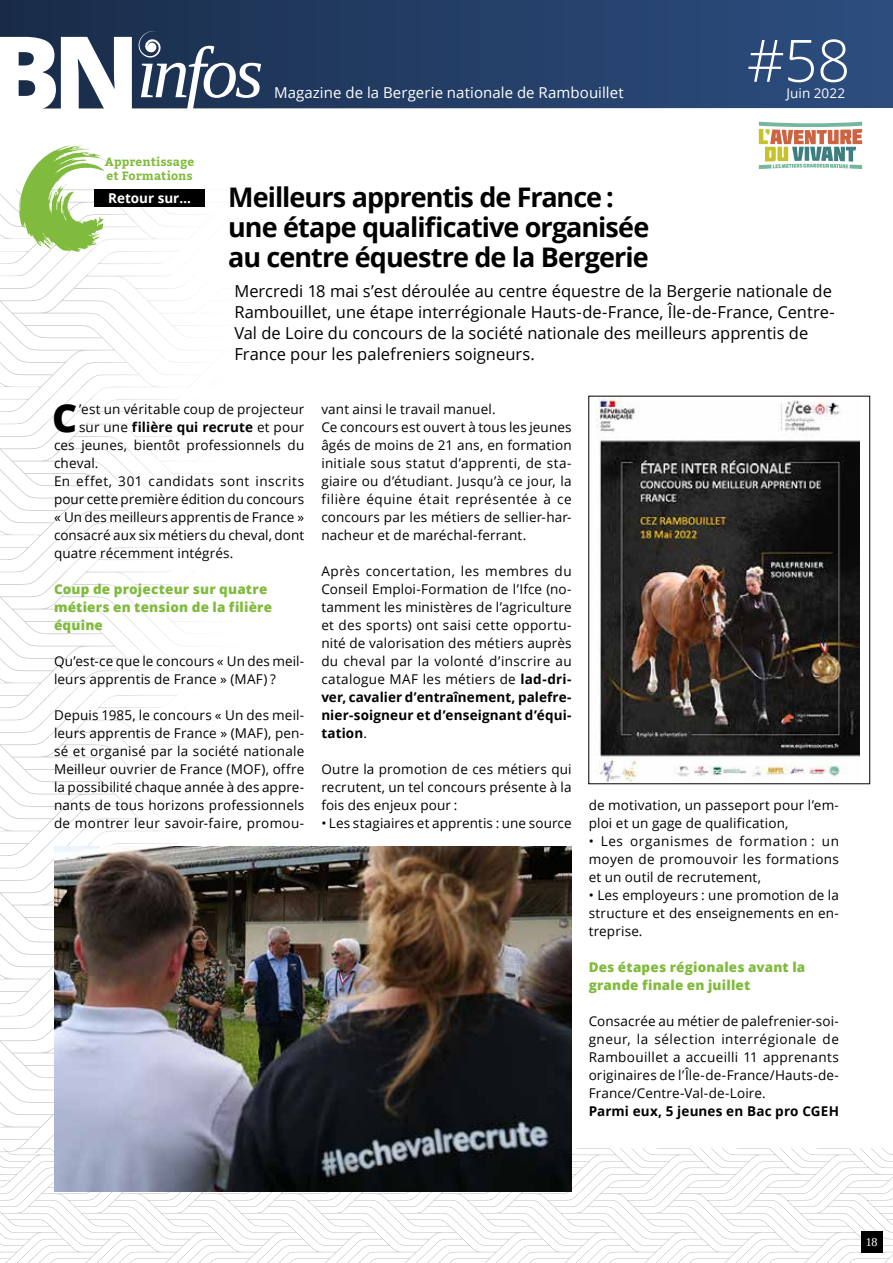
<style>
.page{position:relative;width:893px;height:1263px;background:#fff}
.page>*{position:absolute;margin:0;border:0;box-sizing:border-box;transform-origin:0 0}
.t1{font:800 104.55px "Open Sans";color:#fff}
.t2{font:300 58.5px "Open Sans";color:#fff}
.t3{font:800 38.7px "Open Sans";color:#000}
.t4{font:700 27px/30px "Open Sans";letter-spacing:-.035em;color:#000}
.t5{font:16.5px/21px "Open Sans";color:#000}
.t6{font:15px "Open Sans";letter-spacing:.005em;color:#fff}
.t7{font:13.5px/18px "Open Sans";letter-spacing:.01em;color:#000;text-align:justify}
.t8{font:800 13.5px/18px "Open Sans";letter-spacing:.015em;color:#80bb3d}
.t9{font:700 13.5px "Open Sans";letter-spacing:.01em;color:#000}
.t10{font:13.5px "Open Sans";letter-spacing:.04em;color:#000}
.t11{font:700 13.5px "Open Sans";color:#fff}
.t12{font:13.5px "Open Sans";color:#fff}
.t13{font:700 12px/14.4px "Kadwa";letter-spacing:.01em;color:#80bb3d}
.t14{font:12px "Tinos";color:#fff}
.s1{font-weight:400}
.s2{font-weight:700}
</style>
<div class="page">
<div style="left:0;top:0;width:893px;height:108px;background:linear-gradient(to right,#192c49,#2d4e80)"></div>
<svg style="left:139px;top:31px;width:122px;height:78px"></svg>
<svg style="left:0;top:189px;width:205px;height:444px"></svg>
<svg style="left:0;top:604px;width:16px;height:29px"></svg>
<svg style="left:0;top:633px;width:191px;height:415px"></svg>
<svg style="left:0;top:1048px;width:893px;height:215px"></svg>
<div style="left:94px;top:189px;width:111px;height:17px;background:#000"></div>
<svg style="left:19px;top:145px;width:91px;height:107px"></svg>
<svg style="left:759px;top:122px;width:103px;height:47px"></svg>
<img style="left:54px;top:846px;width:518px;height:345px">
<img style="left:596px;top:398px;width:263px;height:384px">
<h1 class="t1" style="left:-10px;top:-6px;width:151px">BN</h1>
<p class="t6" style="left:274px;top:82px;width:351px">Magazine de la Bergerie nationale de Rambouillet</p>
<h2 class="t2" style="left:747px;top:20px;width:105px">#58</h2>
<p class="t12" style="left:786px;top:84px;width:60px">Juin 2022</p>
<p class="t13" style="left:105px;top:154px;width:91px">Apprentissage et Formations</p>
<p class="t11" style="left:108px;top:189px;width:84px">Retour sur…</p>
<h3 class="t4" style="left:228px;top:181px;width:423px">Meilleurs apprentis de France : une étape qualificative organisée au centre équestre de la Bergerie</h3>
<p class="t5" style="left:234px;top:280px;width:602px">Mercredi 18 mai s’est déroulée au centre équestre de la Bergerie nationale de Rambouillet, une étape interrégionale Hauts-de-France, Île-de-France, Centre-Val de Loire du concours de la société nationale des meilleurs apprentis de France pour les palefreniers soigneurs.</p>
<h3 class="t3" style="left:52px;top:389px;width:27px">C</h3>
<p class="t7" style="left:79px;top:400px;width:227px">’est un véritable coup de projecteur</p>
<p class="t9" style="left:79px;top:418px;width:227px"><span class="s1">sur une</span> filière qui recrute <span class="s1">et pour</span></p>
<p class="t7" style="left:54px;top:436px;width:252px">ces jeunes, bientôt professionnels du</p>
<p class="t7" style="left:54px;top:454px;width:46px">cheval.</p>
<p class="t10" style="left:54px;top:472px;width:252px">En effet, 301 candidats sont inscrits</p>
<p class="t7" style="left:54px;top:490px;width:252px">pour cette première édition du concours</p>
<p class="t7" style="left:54px;top:508px;width:252px">« Un des meilleurs apprentis de France »</p>
<p class="t7" style="left:54px;top:526px;width:252px">consacré aux six métiers du cheval, dont</p>
<p class="t7" style="left:54px;top:544px;width:181px">quatre récemment intégrés.</p>
<p class="t8" style="left:54px;top:579px;width:220px">Coup de projecteur sur quatre métiers en tension de la filière équine</p>
<p class="t7" style="left:54px;top:652px;width:252px">Qu’est-ce que le concours « Un des meil&shy;leurs apprentis de France » (MAF) ?</p>
<p class="t7" style="left:54px;top:706px;width:252px">Depuis 1985, le concours « Un des meil&shy;leurs apprentis de France » (MAF), pen&shy;sé et organisé par la société nationale Meilleur ouvrier de France (MOF), offre la possibilité chaque année à des appre&shy;nants de tous horizons professionnels de montrer leur savoir-faire, promou-</p>
<p class="t7" style="left:321px;top:400px;width:252px;text-align:left">vant ainsi le travail manuel.<br>Ce concours est ouvert à tous les jeunes âgés de moins de 21 ans, en formation initiale sous statut d’apprenti, de sta&shy;giaire ou d’étudiant. Jusqu’à ce jour, la filière équine était représentée à ce concours par les métiers de sellier-har&shy;nacheur et de maréchal-ferrant.</p>
<p class="t7" style="left:321px;top:562px;width:252px">Après concertation, les membres du Conseil Emploi-Formation de l’Ifce (no&shy;tamment les ministères de l’agriculture et des sports) ont saisi cette opportu&shy;nité de valorisation des métiers auprès du cheval par la volonté d’inscrire au catalogue MAF les métiers de <span class="s2">lad-dri&shy;ver, cavalier d’entraînement, palefre&shy;nier-soigneur et d’enseignant d’équi&shy;tation</span>.</p>
<p class="t7" style="left:321px;top:760px;width:252px">Outre la promotion de ces métiers qui recrutent, un tel concours présente à la fois des enjeux pour :</p>
<p class="t7" style="left:321px;top:814px;width:252px">• Les stagiaires et apprentis : une source</p>
<p class="t7" style="left:589px;top:796px;width:252px">de motivation, un passeport pour l’em&shy;ploi et un gage de qualification,</p>
<p class="t7" style="left:589px;top:832px;width:252px">• Les organismes de formation : un moyen de promouvoir les formations et un outil de recrutement,</p>
<p class="t7" style="left:589px;top:886px;width:252px">• Les employeurs : une promotion de la structure et des enseignements en en&shy;treprise.</p>
<p class="t8" style="left:589px;top:957px;width:218px">Des étapes régionales avant la grande finale en juillet</p>
<p class="t7" style="left:589px;top:1012px;width:252px">Consacrée au métier de palefrenier-soi&shy;gneur, la sélection interrégionale de Rambouillet a accueilli 11 apprenants originaires de l’Île-de-France/Hauts-de-France/Centre-Val-de-Loire.</p>
<p class="t9" style="left:589px;top:1101px;width:252px">Parmi eux, 5 jeunes en Bac pro CGEH</p>
<p class="t14" style="left:866px;top:1234px;width:13px">18</p>
</div>
